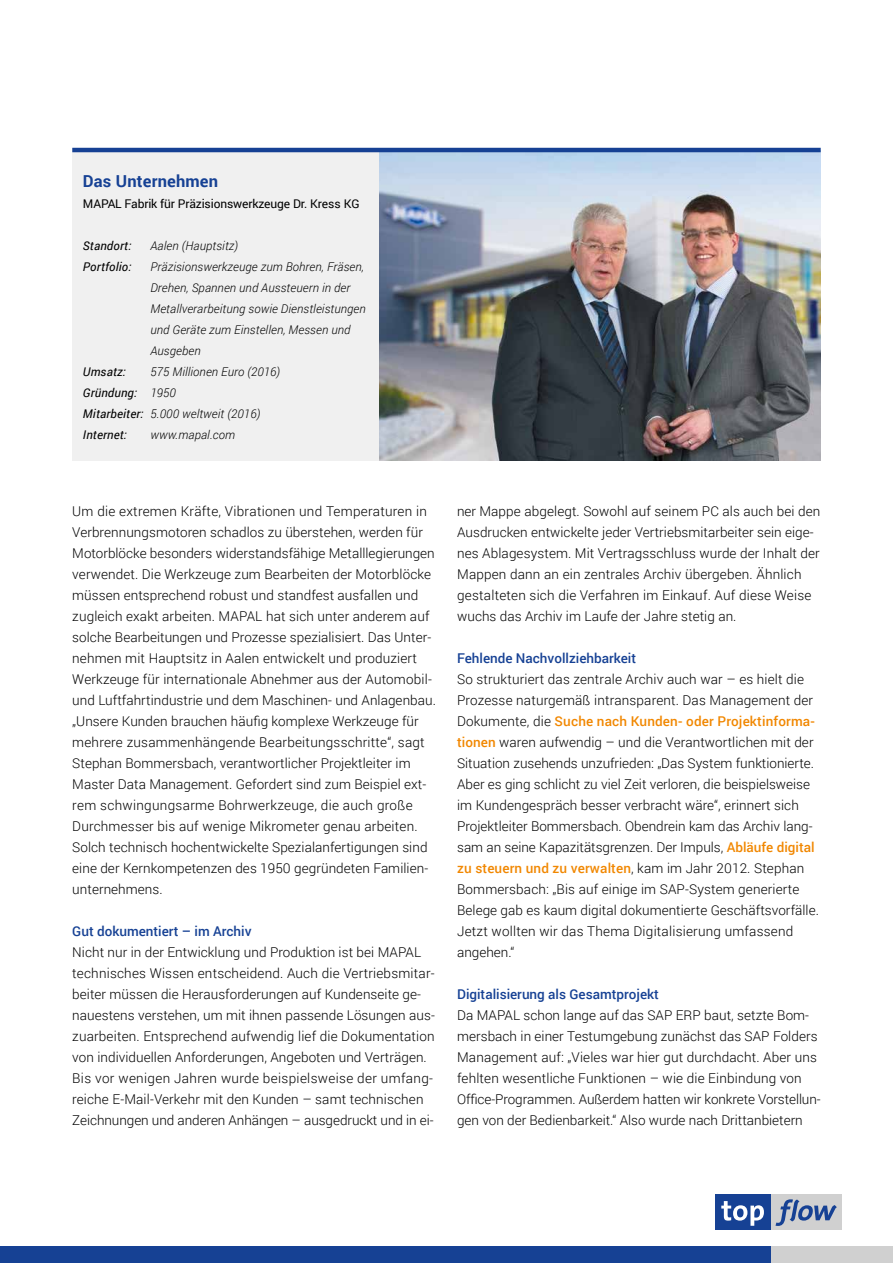
<style>
.page{position:relative;width:893px;height:1263px;background:#fff}
.page>*{position:absolute;margin:0;border:0;box-sizing:border-box;transform-origin:0 0}
.t1{font:700 16.5px "Roboto";letter-spacing:.01em;color:#164194}
.t2{font:300 13.5px/21px "Roboto";letter-spacing:.005em;color:#000}
.t3{font:500 13.5px "Roboto";color:#164194}
.t4{font:italic 300 12px/21px "Roboto";letter-spacing:.01em;color:#000}
.t5{font:12px "Roboto";letter-spacing:-.01em;color:#000}
.t6{font:italic 12px "Roboto";letter-spacing:.01em;color:#000}
.s1{font-weight:400}
.s2{font-weight:500;color:#f18700}
</style>
<div class="page">
<div style="left:716px;top:1194px;width:56px;height:36px;background:#164194"></div>
<div style="left:772px;top:1194px;width:70px;height:36px;background:#d0d0d0"></div>
<svg style="left:721px;top:1201px;width:43px;height:25px"></svg>
<svg style="left:775px;top:1199px;width:62px;height:27px"></svg>
<div style="left:0;top:1246px;width:771px;height:17px;background:#164194"></div>
<div style="left:771px;top:1246px;width:122px;height:17px;background:#d0d0d0"></div>
<img style="left:379px;top:152px;width:442px;height:309px">
<div style="left:72px;top:148px;width:307px;height:313px;background:#f0f0f0"></div>
<hr style="left:72px;top:148px;width:749px;height:4px;background:#164194">
<p class="t1" style="left:83px;top:169px;width:137px">Das Unternehmen</p>
<p class="t5" style="left:83px;top:195px;width:278px">MAPAL Fabrik für Präzisionswerkzeuge Dr. Kress KG</p>
<p class="t6" style="left:83px;top:237px;width:50px">Standort:</p>
<p class="t4" style="left:150px;top:234px;width:89px">Aalen (Hauptsitz)</p>
<p class="t6" style="left:83px;top:258px;width:50px">Portfolio:</p>
<p class="t4" style="left:150px;top:255px;width:217px">Präzisionswerkzeuge zum Bohren, Fräsen, Drehen, Spannen und Aussteuern in der Metallverarbeitung sowie Dienstleistungen und Geräte zum Einstellen, Messen und Ausgeben</p>
<p class="t6" style="left:83px;top:363px;width:44px">Umsatz:</p>
<p class="t4" style="left:83px;top:360px;width:199px;text-indent:68px">575 Millionen Euro (2016)<br><span class="s1">Gründung:</span> 1950<br><span class="s1">Mitarbeiter:</span> 5.000 weltweit (2016)<br><span class="s1">Internet:</span></p>
<p class="t4" style="left:150px;top:423px;width:86px">www.mapal.com</p>
<p class="t2" style="left:72px;top:500px;width:365px">Um die extremen Kräfte, Vibrationen und Temperaturen in Verbrennungsmotoren schadlos zu überstehen, werden für Motorblöcke besonders widerstandsfähige Metalllegierungen verwendet. Die Werkzeuge zum Bearbeiten der Motorblöcke müssen entsprechend robust und standfest ausfallen und zugleich exakt arbeiten. MAPAL hat sich unter anderem auf solche Bearbeitungen und Prozesse spezialisiert. Das Unter&shy;nehmen mit Hauptsitz in Aalen entwickelt und produziert Werkzeuge für internationale Abnehmer aus der Automobil&shy;und Luftfahrtindustrie und dem Maschinen- und Anlagenbau. „Unsere Kunden brauchen häufig komplexe Werkzeuge für mehrere zusammenhängende Bearbeitungsschritte“, sagt Stephan Bommersbach, verantwortlicher Projektleiter im Master Data Management. Gefordert sind zum Beispiel ext&shy;rem schwingungsarme Bohrwerkzeuge, die auch große Durchmesser bis auf wenige Mikrometer genau arbeiten.<br>Solch technisch hochentwickelte Spezialanfertigungen sind eine der Kernkompetenzen des 1950 gegründeten Familien&shy;unternehmens.</p>
<p class="t3" style="left:72px;top:922px;width:181px">Gut dokumentiert – im Archiv</p>
<p class="t2" style="left:72px;top:941px;width:364px">Nicht nur in der Entwicklung und Produktion ist bei MAPAL technisches Wissen entscheidend. Auch die Vertriebsmitar&shy;beiter müssen die Herausforderungen auf Kundenseite ge&shy;nauestens verstehen, um mit ihnen passende Lösungen aus&shy;zuarbeiten. Entsprechend aufwendig lief die Dokumentation von individuellen Anforderungen, Angeboten und Verträgen.<br>Bis vor wenigen Jahren wurde beispielsweise der umfang&shy;reiche E-Mail-Verkehr mit den Kunden – samt technischen Zeichnungen und anderen Anhängen – ausgedruckt und in ei-</p>
<p class="t2" style="left:457px;top:500px;width:365px">ner Mappe abgelegt. Sowohl auf seinem PC als auch bei den Ausdrucken entwickelte jeder Vertriebsmitarbeiter sein eige&shy;nes Ablagesystem. Mit Vertragsschluss wurde der Inhalt der Mappen dann an ein zentrales Archiv übergeben. Ähnlich gestalteten sich die Verfahren im Einkauf. Auf diese Weise wuchs das Archiv im Laufe der Jahre stetig an.</p>
<p class="t3" style="left:457px;top:649px;width:180px">Fehlende Nachvollziehbarkeit</p>
<p class="t2" style="left:457px;top:668px;width:363px">So strukturiert das zentrale Archiv auch war – es hielt die Prozesse naturgemäß intransparent. Das Management der Dokumente, die <span class="s2">Suche nach Kunden- oder Projektinforma&shy;tionen</span> waren aufwendig – und die Verantwortlichen mit der Situation zusehends unzufrieden: „Das System funktionierte.<br>Aber es ging schlicht zu viel Zeit verloren, die beispielsweise im Kundengespräch besser verbracht wäre“, erinnert sich Projektleiter Bommersbach. Obendrein kam das Archiv lang&shy;sam an seine Kapazitätsgrenzen. Der Impuls, <span class="s2">Abläufe digital zu steuern und zu verwalten</span>, kam im Jahr 2012. Stephan Bommersbach: „Bis auf einige im SAP-System generierte Belege gab es kaum digital dokumentierte Geschäftsvorfälle.<br>Jetzt wollten wir das Thema Digitalisierung umfassend angehen.“</p>
<p class="t3" style="left:457px;top:985px;width:203px">Digitalisierung als Gesamtprojekt</p>
<p class="t2" style="left:457px;top:1004px;width:364px">Da MAPAL schon lange auf das SAP ERP baut, setzte Bom&shy;mersbach in einer Testumgebung zunächst das SAP Folders Management auf: „Vieles war hier gut durchdacht. Aber uns fehlten wesentliche Funktionen – wie die Einbindung von Office-Programmen. Außerdem hatten wir konkrete Vorstellun&shy;gen von der Bedienbarkeit.“ Also wurde nach Drittanbietern</p>
</div>
